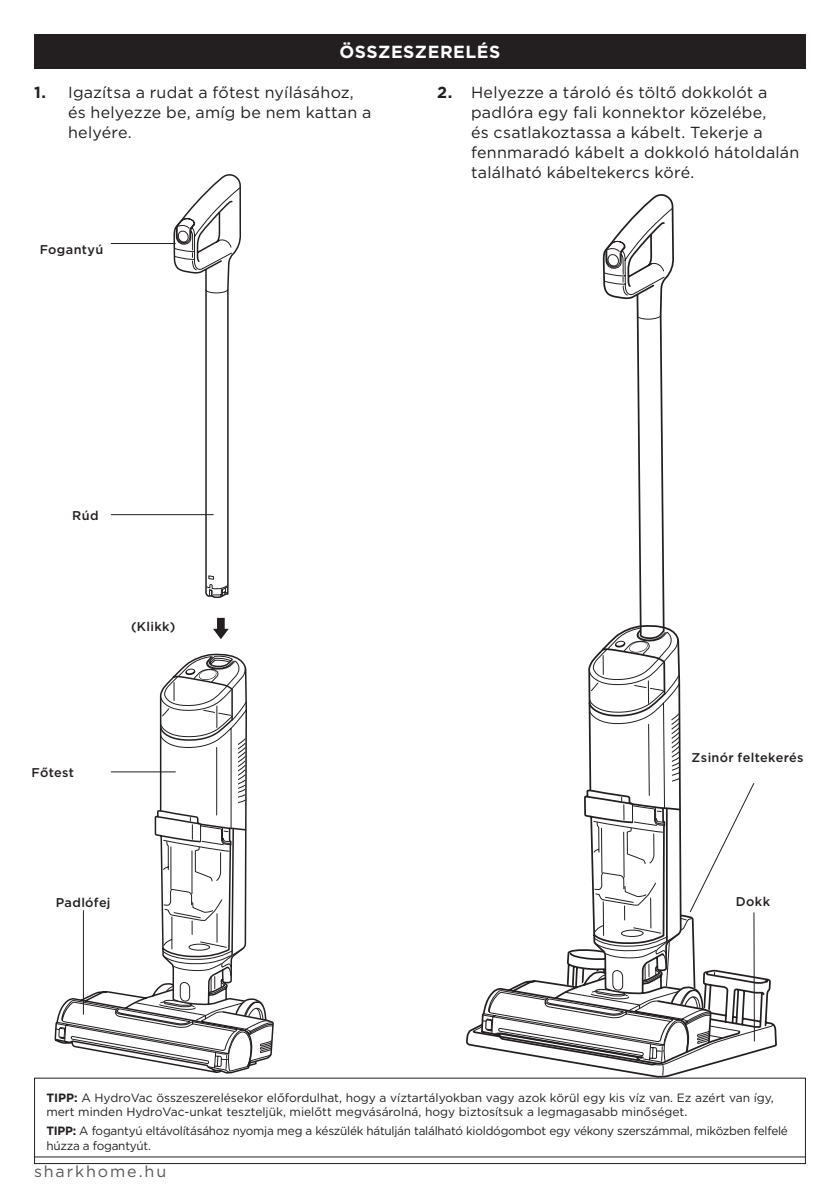
<style>
.page{position:relative;width:840px;height:1191px;background:#fff}
.page>*{position:absolute;margin:0;border:0;box-sizing:border-box;transform-origin:0 0}
.t1{font:700 17.6px "Gotham";letter-spacing:.03em;color:#fff}
.t2{font:16px/20px "Gotham";letter-spacing:.015em;color:#231f20}
.t3{font:16px "Gotham";letter-spacing:.12em;color:#57585a}
.t4{font:500 12.8px "Gotham";letter-spacing:.025em;color:#231f20}
.t5{font:12px/14px "Gotham";letter-spacing:-.01em;color:#231f20}
.s1{font-weight:700}
</style>
<div class="page">
<svg style="left:173px;top:174px;width:68px;height:424px"></svg>
<div style="left:34px;top:34px;width:771px;height:34px;background:#231f20"></div>
<div style="left:34px;top:1077px;width:771px;height:87px;border:1px solid #231f20"></div>
<svg style="left:54px;top:618px;width:220px;height:456px"></svg>
<hr style="left:111px;top:243px;width:65px;height:1px;background:#231f20">
<hr style="left:111px;top:514px;width:102px;height:1px;background:#231f20">
<hr style="left:111px;top:771px;width:65px;height:1px;background:#231f20">
<svg style="left:473px;top:194px;width:300px;height:881px"></svg>
<hr style="left:753px;top:912px;width:1px;height:129px;background:#231f20">
<hr style="left:83px;top:910px;width:1px;height:104px;background:#231f20">
<hr style="left:34px;top:1156px;width:771px;height:1px;background:#231f20">
<p class="t1" style="left:339px;top:40px;width:162px">ÖSSZESZERELÉS</p>
<p class="t2" style="left:68px;top:82px;width:305px;text-indent:-34px"><span class="s1">1.</span> Igazítsa a rudat a főtest nyílásához, és helyezze be, amíg be nem kattan a helyére.</p>
<p class="t2" style="left:471px;top:82px;width:329px;text-indent:-34px"><span class="s1">2.</span> Helyezze a tároló és töltő dokkolót a padlóra egy fali konnektor közelébe,<br>és csatlakoztassa a kábelt. Tekerje a fennmaradó kábelt a dokkoló hátoldalán található kábeltekercs köré.</p>
<p class="t4" style="left:40px;top:241px;width:65px">Fogantyú</p>
<p class="t4" style="left:72px;top:507px;width:28px">Rúd</p>
<p class="t4" style="left:131px;top:617px;width:46px">(Klikk)</p>
<p class="t4" style="left:32px;top:764px;width:44px">Főtest</p>
<p class="t4" style="left:691px;top:749px;width:113px">Zsinór feltekerés</p>
<p class="t4" style="left:56px;top:894px;width:56px">Padlófej</p>
<p class="t4" style="left:735px;top:893px;width:36px">Dokk</p>
<p class="t5" style="left:46px;top:1090px;width:728px"><span class="s1">TIPP:</span> A HydroVac összeszerelésekor előfordulhat, hogy a víztartályokban vagy azok körül egy kis víz van. Ez azért van így, mert minden HydroVac-unkat teszteljük, mielőtt megvásárolná, hogy biztosítsuk a legmagasabb minőséget.</p>
<p class="t5" style="left:46px;top:1124px;width:742px"><span class="s1">TIPP:</span> A fogantyú eltávolításához nyomja meg a készülék hátulján található kioldógombot egy vékony szerszámmal, miközben felfelé húzza a fogantyút.</p>
<h2 class="t3" style="left:34px;top:1161px;width:134px">sharkhome.hu</h2>
</div>
